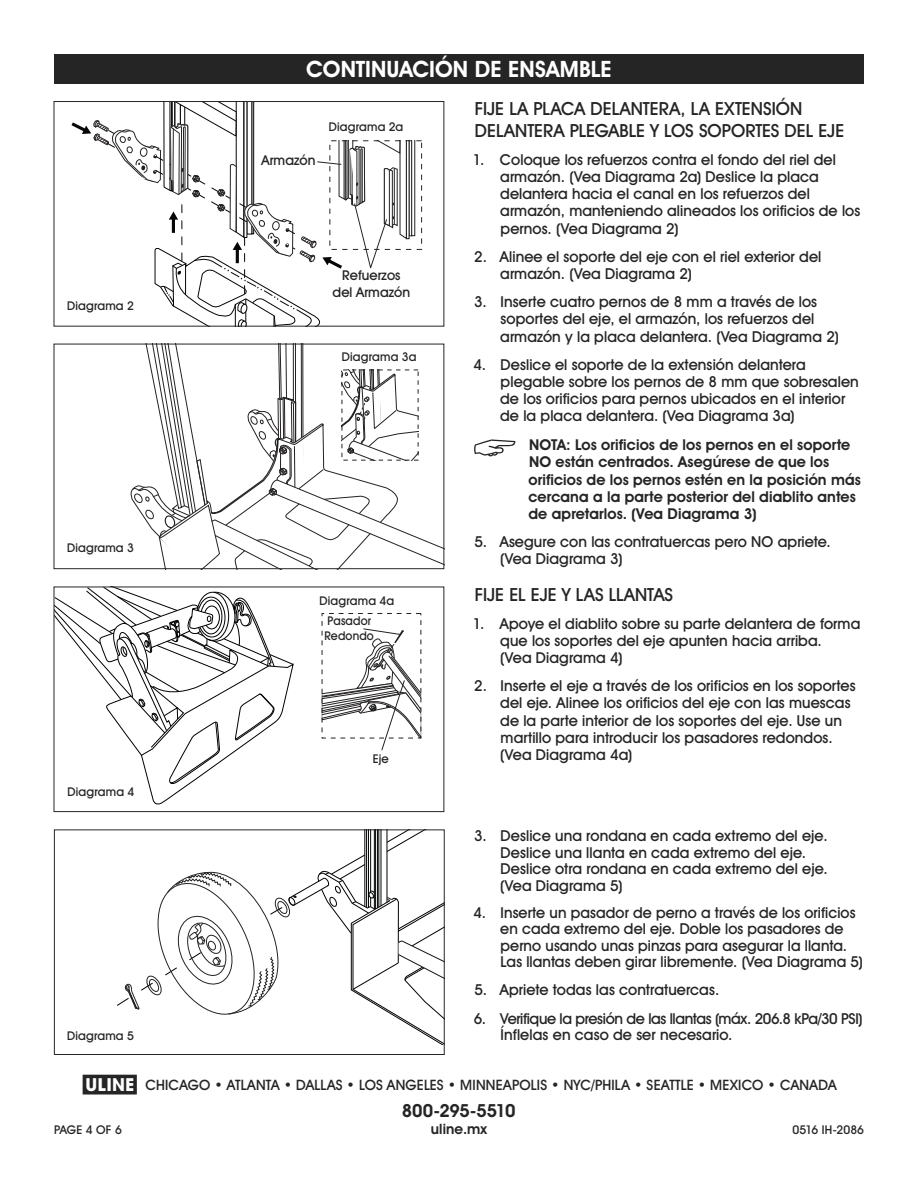
<style>
.page{position:relative;width:918px;height:1188px;background:#fff}
.page>*{position:absolute;margin:0;border:0;box-sizing:border-box;transform-origin:0 0}
.t1{font:700 22.5px "Uline Two Knine";letter-spacing:.005em;color:#fff}
.t2{font:18px/21.6px "Uline Two Knine";color:#252525}
.t3{font:700 18px "Uline Two Knine";letter-spacing:-.02em;color:#252525}
.t4{font:15px/17.2px "Uline Two Knine";letter-spacing:.005em;color:#252525}
.t5{font:700 15px/17.2px "Uline Two Knine";letter-spacing:.005em;color:#252525}
.t6{font:15px/16.5px "Uline Two Knine";letter-spacing:-.02em;color:#252525}
.t7{font:14.25px "Uline Two Knine";letter-spacing:.01em;color:#252525}
.t8{font:700 14.25px "Uline Two Knine";letter-spacing:.01em;color:#252525}
.t9{font:13.5px/16.2px "Uline Two Knine";color:#252525;text-align:center}
.t10{font:12px "Uline Two Knine";letter-spacing:.015em;color:#252525}
.t11{font:12px/14.4px "Uline Two Knine";letter-spacing:.015em;color:#252525;scale:.95 1}
.s1{font-size:18px}
</style>
<div class="page">
<svg style="left:117px;top:832px;width:326px;height:212px"></svg>
<svg style="left:56px;top:589px;width:238px;height:216px"></svg>
<svg style="left:322px;top:628px;width:99px;height:123px"></svg>
<svg style="left:130px;top:346px;width:312px;height:221px"></svg>
<div style="left:54px;top:54px;width:810px;height:30px;background:#252525"></div>
<div style="left:67px;top:543px;width:74px;height:14px;background:#fff"></div>
<div style="left:68px;top:786px;width:73px;height:14px;background:#fff"></div>
<div style="left:67px;top:1030px;width:82px;height:14px;background:#fff"></div>
<div style="left:54px;top:344px;width:390px;height:225px;border:1px solid #252525"></div>
<div style="left:54px;top:587px;width:390px;height:225px;border:1px solid #252525"></div>
<div style="left:54px;top:830px;width:391px;height:225px;border:1px solid #252525"></div>
<svg style="left:474px;top:439px;width:41px;height:17px"></svg>
<div style="left:329px;top:140px;width:93px;height:110px;border:1px dashed #252525"></div>
<svg style="left:71px;top:103px;width:344px;height:222px"></svg>
<div style="left:54px;top:101px;width:390px;height:226px;border:1px solid #252525"></div>
<div style="left:67px;top:300px;width:77px;height:14px;background:#fff"></div>
<p class="t10" style="left:67px;top:298px;width:68px">Diagrama 2</p>
<p class="t10" style="left:67px;top:540px;width:68px">Diagrama 3</p>
<p class="t10" style="left:68px;top:784px;width:68px">Diagrama 4</p>
<p class="t10" style="left:67px;top:1028px;width:68px">Diagrama 5</p>
<h1 class="t1" style="left:306px;top:56px;width:307px">CONTINUACIÓN DE ENSAMBLE</h1>
<p class="t9" style="left:262px;top:152px;width:55px">Armazón</p>
<p class="t10" style="left:329px;top:120px;width:76px">Diagrama 2a</p>
<p class="t9" style="left:333px;top:267px;width:79px">Refuerzos del Armazón</p>
<p class="t10" style="left:342px;top:349px;width:76px">Diagrama 3a</p>
<p class="t10" style="left:320px;top:593px;width:76px">Diagrama 4a</p>
<p class="t11" style="left:325px;top:614px;width:53px">Pasador<br>Redondo</p>
<p class="t10" style="left:373px;top:751px;width:18px">Eje</p>
<p class="t2" style="left:475px;top:98px;width:371px">FIJE LA PLACA DELANTERA, LA EXTENSIÓN<br>DELANTERA PLEGABLE Y LOS SOPORTES DEL EJE</p>
<p class="t4" style="left:500px;top:151px;width:362px;text-indent:-27px">1. Coloque los refuerzos contra el fondo del riel del armazón. (Vea Diagrama 2a) Deslice la placa delantera hacia el canal en los refuerzos del armazón, manteniendo alineados los orificios de los pernos. (Vea Diagrama 2)</p>
<p class="t4" style="left:500px;top:248px;width:323px;text-indent:-26px">2. Alinee el soporte del eje con el riel exterior del armazón. (Vea Diagrama 2)</p>
<p class="t4" style="left:500px;top:293px;width:340px;text-indent:-26px">3. Inserte cuatro pernos de 8 mm a través de los soportes del eje, el armazón, los refuerzos del armazón y la placa delantera. (Vea Diagrama 2)</p>
<p class="t4" style="left:500px;top:355px;width:360px;text-indent:-27px">4. Deslice el soporte de la extensión delantera plegable sobre los pernos de 8 mm que sobresalen de los orificios para pernos ubicados en el interior de la placa delantera. (Vea Diagrama 3a)</p>
<p class="t5" style="left:528px;top:436px;width:334px">NOTA: Los orificios de los pernos en el soporte NO están centrados. Asegúrese de que los orificios de los pernos estén en la posición más cercana a la parte posterior del diablito antes de apretarlos. (Vea Diagrama 3)</p>
<p class="t4" style="left:500px;top:533px;width:332px;text-indent:-26px">5. Asegure con las contratuercas pero NO apriete. (Vea Diagrama 3)</p>
<p class="t2" style="left:475px;top:583px;width:200px">FIJE EL EJE Y LAS LLANTAS</p>
<p class="t4" style="left:500px;top:614px;width:362px;text-indent:-27px">1. Apoye el diablito sobre su parte delantera de forma que los soportes del eje apunten hacia arriba.<br>(Vea Diagrama 4)</p>
<p class="t4" style="left:500px;top:677px;width:357px;text-indent:-26px">2. Inserte el eje a través de los orificios en los soportes del eje. Alinee los orificios del eje con las muescas de la parte interior de los soportes del eje. Use un martillo para introducir los pasadores redondos. (Vea Diagrama 4a)</p>
<p class="t4" style="left:500px;top:827px;width:329px;line-height:16.5px;text-indent:-26px">3. Deslice una rondana en cada extremo del eje.<br>Deslice una llanta en cada extremo del eje.<br>Deslice otra rondana en cada extremo del eje. (Vea Diagrama 5)</p>
<p class="t4" style="left:500px;top:904px;width:364px;line-height:16.5px;text-indent:-27px">4. Inserte un pasador de perno a través de los orificios en cada extremo del eje. Doble los pasadores de perno usando unas pinzas para asegurar la llanta.<br>Las llantas deben girar libremente. (Vea Diagrama 5)</p>
<p class="t4" style="left:475px;top:981px;width:246px">5. Apriete todas las contratuercas.</p>
<p class="t6" style="left:501px;top:1010px;width:364px;text-indent:-27px">6. Verifique la presión de las llantas (máx. 206.8 kPa/30 PSI)<br>Ínflelas en caso de ser necesario.</p>
<p class="t7" style="left:83px;top:1076px;width:755px"><span class="s1">π</span> CHICAGO • ATLANTA • DALLAS • LOS ANGELES • MINNEAPOLIS • NYC/PHILA • SEATTLE • MEXICO • CANADA</p>
<p class="t3" style="left:402px;top:1099px;width:115px">800-295-5510</p>
<p class="t8" style="left:431px;top:1120px;width:58px">uline.mx</p>
<p class="t10" style="left:54px;top:1122px;width:69px">PAGE 4 OF 6</p>
<p class="t10" style="left:792px;top:1122px;width:73px">0516 IH-2086</p>
</div>
